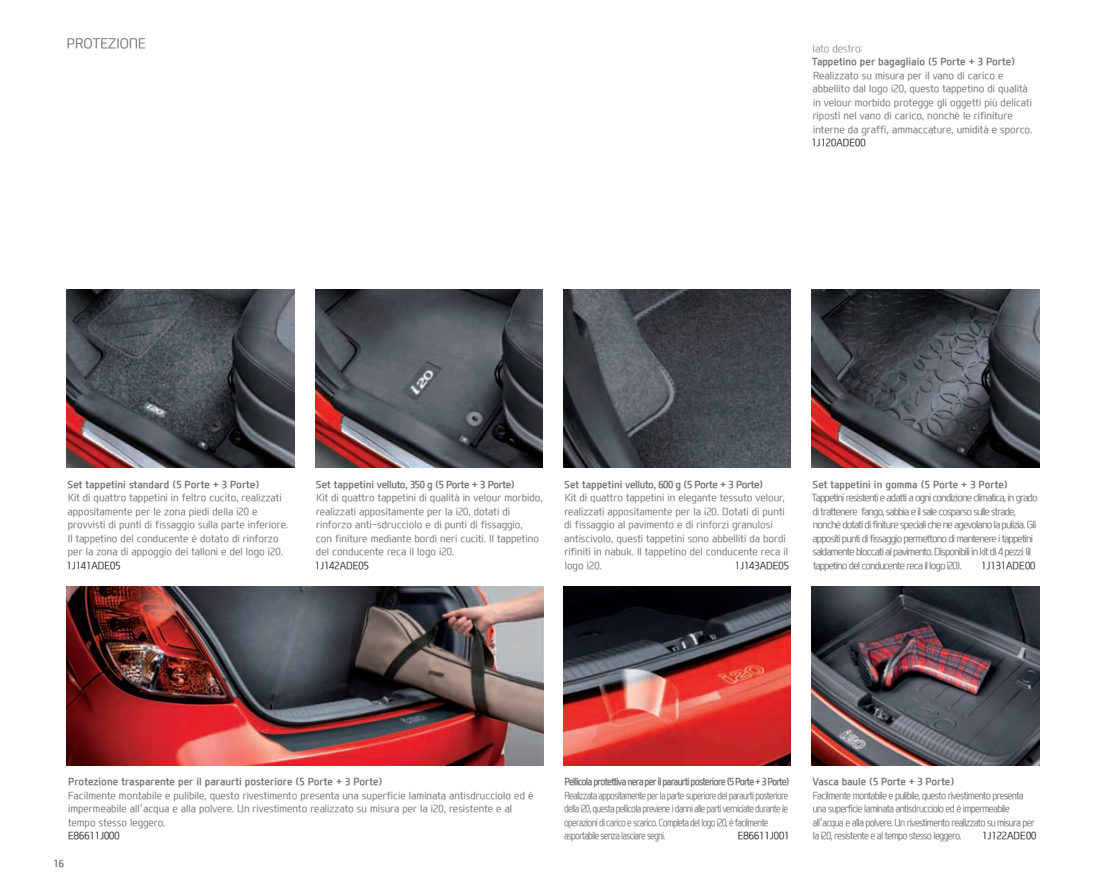
<style>
.page{position:relative;width:1106px;height:893px;background:#fff}
.page>*{position:absolute;margin:0;border:0;box-sizing:border-box;transform-origin:0 0}
.t1{font:300 13.5px "Modern H";color:#6c6d70}
.t2{font:300 10.05px/13.5px "Modern H";color:#6c6d70}
.t3{font:300 10.05px/13.5px "Modern H";letter-spacing:-.09em;color:#6c6d70}
.t4{font:300 10.05px/13.5px "Modern H";letter-spacing:-.08em;color:#6c6d70;scale:.86 1}
.t5{font:300 10.05px/13.5px "Modern H";letter-spacing:-.07em;color:#6c6d70;scale:.92 1}
.t6{font:700 10.05px "Modern H";color:#6c6d70}
.t7{font:300 10.05px "Modern H";color:#231f20}
.t8{font:700 10.05px "Modern H";letter-spacing:-.04em;color:#6c6d70}
.t9{font:700 10.05px "Modern H";letter-spacing:-.1em;color:#6c6d70;scale:.91 1}
.t10{font:300 10.05px "Modern H Eco";color:#6c6d70}
</style>
<div class="page">
<img style="left:812px;top:587px;width:227px;height:178px">
<img style="left:563px;top:587px;width:227px;height:178px">
<img style="left:67px;top:587px;width:476px;height:178px">
<img style="left:315px;top:289px;width:227px;height:179px">
<img style="left:67px;top:289px;width:227px;height:179px">
<img style="left:812px;top:289px;width:227px;height:179px">
<img style="left:563px;top:289px;width:227px;height:179px">
<h1 class="t1" style="left:67px;top:35px;width:80px">PROTEZIONE</h1>
<p class="t10" style="left:813px;top:42px;width:51px">lato destro:</p>
<p class="t6" style="left:812px;top:55px;width:205px">Tappetino per bagagliaio (5 Porte + 3 Porte)</p>
<p class="t2" style="left:812px;top:68px;width:221px">Realizzato su misura per il vano di carico e abbellito dal logo i20, questo tappetino di qualità in velour morbido protegge gli oggetti più delicati riposti nel vano di carico, nonché le rifiniture interne da graffi, ammaccature, umidità e sporco.</p>
<p class="t7" style="left:811px;top:136px;width:56px">1J120ADE00</p>
<p class="t6" style="left:68px;top:477px;width:193px">Set tappetini standard (5 Porte + 3 Porte)</p>
<p class="t2" style="left:68px;top:491px;width:222px">Kit di quattro tappetini in feltro cucito, realizzati appositamente per le zona piedi della i20 e provvisti di punti di fissaggio sulla parte inferiore.<br>Il tappetino del conducente è dotato di rinforzo per la zona di appoggio dei talloni e del logo i20.</p>
<p class="t7" style="left:66px;top:558px;width:56px">1J141ADE05</p>
<p class="t8" style="left:316px;top:477px;width:201px">Set tappetini velluto, 350 g (5 Porte + 3 Porte)</p>
<p class="t2" style="left:316px;top:491px;width:228px">Kit di quattro tappetini di qualità in velour morbido, realizzati appositamente per la i20, dotati di rinforzo anti-sdrucciolo e di punti di fissaggio,<br>con finiture mediante bordi neri cuciti. Il tappetino del conducente reca il logo i20.</p>
<p class="t7" style="left:315px;top:558px;width:56px">1J142ADE05</p>
<p class="t8" style="left:564px;top:477px;width:201px">Set tappetini velluto, 600 g (5 Porte + 3 Porte)</p>
<p class="t2" style="left:564px;top:491px;width:225px">Kit di quattro tappetini in elegante tessuto velour, realizzati appositamente per la i20. Dotati di punti di fissaggio al pavimento e di rinforzi granulosi antiscivolo, questi tappetini sono abbelliti da bordi rifiniti in nabuk. Il tappetino del conducente reca il logo i20.</p>
<p class="t7" style="left:734px;top:558px;width:56px">1J143ADE05</p>
<p class="t6" style="left:812px;top:477px;width:197px">Set tappetini in gomma (5 Porte + 3 Porte)</p>
<p class="t3" style="left:811px;top:491px;width:228px">Tappetini resistenti e adatti a ogni condizione climatica, in grado di trattenere fango, sabbia e il sale cosparso sulle strade, nonché dotati di finiture speciali che ne agevolano la pulizia. Gli appositi punti di fissaggio permettono di mantenere i tappetini saldamente bloccati al pavimento. Disponibili in kit di 4 pezzi (il tappetino del conducente reca il logo i20).</p>
<p class="t7" style="left:981px;top:558px;width:56px">1J131ADE00</p>
<p class="t6" style="left:68px;top:775px;width:316px">Protezione trasparente per il paraurti posteriore (5 Porte + 3 Porte)</p>
<p class="t2" style="left:68px;top:788px;width:467px">Facilmente montabile e pulibile, questo rivestimento presenta una superficie laminata antisdrucciolo ed è impermeabile all’acqua e alla polvere. Un rivestimento realizzato su misura per la i20, resistente e al tempo stesso leggero.</p>
<p class="t7" style="left:68px;top:829px;width:53px">E86611J000</p>
<p class="t6" style="left:54px;top:856px;width:12px">16</p>
<p class="t9" style="left:564px;top:775px;width:249px">Pellicola protettiva nera per il paraurti posteriore (5 Porte + 3 Porte)</p>
<p class="t4" style="left:564px;top:788px;width:262px">Realizzata appositamente per la parte superiore del paraurti posteriore della i20, questa pellicola previene i danni alle parti verniciate durante le operazioni di carico e scarico. Completa del logo i20, è facilmente asportabile senza lasciare segni.</p>
<p class="t7" style="left:737px;top:829px;width:53px">E86611J001</p>
<p class="t6" style="left:812px;top:775px;width:143px">Vasca baule (5 Porte + 3 Porte)</p>
<p class="t5" style="left:812px;top:788px;width:243px">Facilmente montabile e pulibile, questo rivestimento presenta una superficie laminata antisdrucciolo ed è impermeabile all’acqua e alla polvere. Un rivestimento realizzato su misura per la i20, resistente e al tempo stesso leggero.</p>
<p class="t7" style="left:982px;top:829px;width:56px">1J122ADE00</p>
</div>
